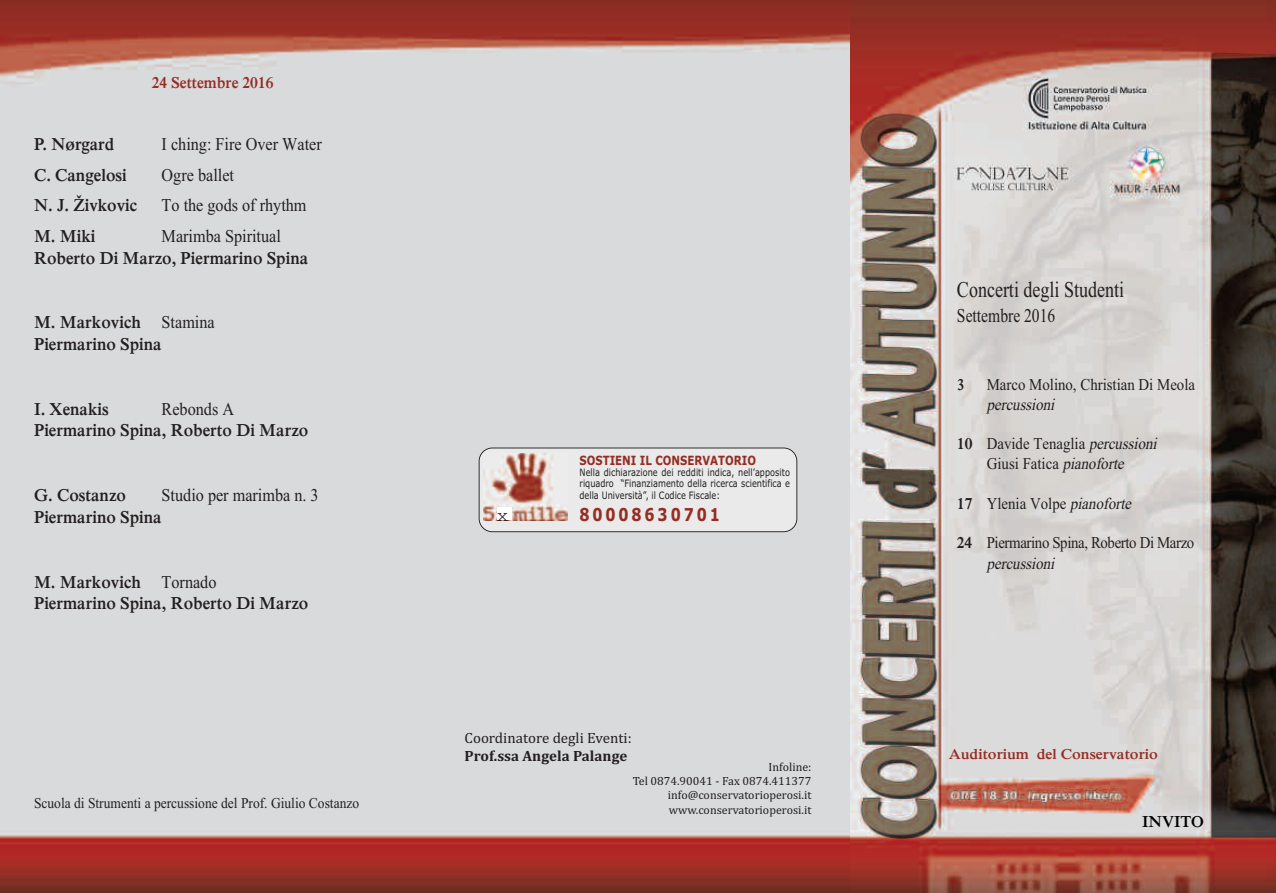
<style>
.page{position:relative;width:1276px;height:893px;background:#fff}
.page>*{position:absolute;margin:0;border:0;box-sizing:border-box;transform-origin:0 0}
.t1{font:22.5px "Iskoola Pota";color:#231f20;scale:.8 1}
.t2{font:19.5px "Iskoola Pota";color:#231f20;scale:.8 1}
.t3{font:18.3px "Courier";color:#231f20}
.t4{font:18px/21.6px "Iskoola Pota Bold OTF";color:#231f20;scale:.9 1}
.t5{font:18px "Iskoola Pota";color:#231f20;scale:.9 1}
.t6{font:700 17.85px "Verdana";letter-spacing:.2em;color:#962d24;scale:.8 1}
.t7{font:16.5px/19.8px "Iskoola Pota";color:#231f20;text-align:center;scale:.9 1}
.t8{font:16.5px/20.9px "Iskoola Pota";letter-spacing:-.025em;color:#231f20;scale:.9 1}
.t9{font:16.5px "Iskoola Pota Bold OTF";color:#962d24;scale:.9 1}
.t10{font:italic 16.5px "Iskoola Pota";color:#231f20;scale:.9 1}
.t11{font:16.5px "Iskoola Pota Bold OTF";color:#000;scale:.95 1}
.t12{font:16.5px "Iskoola Pota Bold OTF";color:#231f20;scale:.9 1}
.t13{font:15px "Iskoola Pota";color:#231f20;scale:.9 1}
.t14{font:700 15px "Iskoola Pota";color:#962d24}
.t15{font:15px "Cambria";color:#231f20}
.t16{font:700 15px "Cambria";color:#231f20}
.t17{font:700 12.75px "Verdana";color:#962d24;scale:.8 1}
.t18{font:12px/14.4px "Cambria";color:#231f20;text-align:right}
.t19{font:10.2px/11.4px "Verdana";color:#231f20;text-align:justify;scale:.8 1}
.s1{font-family:"Iskoola Pota"}
.s2{font-family:"Iskoola Pota Bold OTF"}
.s3{font-style:italic}
</style>
<div class="page">
<img style="left:0;top:0;width:1276px;height:893px">
<div style="left:479px;top:447px;width:318px;height:85px;background:#e9eae9"></div>
<img style="left:484px;top:453px;width:83px;height:68px">
<div style="left:497px;top:507px;width:14px;height:13px;background:#fff"></div>
<p class="t9" style="left:152px;top:73px;width:137px">24 Settembre 2016</p>
<p class="t4" style="left:34px;top:133px;width:91px">P. Nørgard</p>
<p class="t5" style="left:162px;top:133px;width:179px">I ching: Fire Over Water</p>
<p class="t4" style="left:34px;top:164px;width:105px">C. Cangelosi</p>
<p class="t5" style="left:162px;top:164px;width:82px">Ogre ballet</p>
<p class="t4" style="left:34px;top:194px;width:116px">N. J. Živkovic</p>
<p class="t5" style="left:162px;top:195px;width:162px">To the gods of rhythm</p>
<p class="t4" style="left:34px;top:225px;width:70px">M. Miki</p>
<p class="t5" style="left:162px;top:225px;width:134px">Marimba Spiritual</p>
<p class="t4" style="left:34px;top:247px;width:306px">Roberto Di Marzo, Piermarino Spina</p>
<p class="t4" style="left:34px;top:311px;width:202px">M. Markovich <span class="s1">Stamina<br></span>Piermarino Spina</p>
<p class="t4" style="left:34px;top:398px;width:85px">I. Xenakis</p>
<p class="t5" style="left:162px;top:398px;width:82px">Rebonds A</p>
<p class="t4" style="left:34px;top:419px;width:306px">Piermarino Spina, Roberto Di Marzo</p>
<p class="t4" style="left:34px;top:484px;width:104px">G. Costanzo</p>
<p class="t5" style="left:162px;top:484px;width:176px">Studio per marimba n. 3</p>
<p class="t4" style="left:34px;top:506px;width:143px">Piermarino Spina</p>
<p class="t4" style="left:34px;top:571px;width:306px">M. Markovich <span class="s1">Tornado<br></span>Piermarino Spina, Roberto Di Marzo</p>
<p class="t13" style="left:34px;top:794px;width:363px">Scuola di Strumenti a percussione del Prof. Giulio Costanzo</p>
<p class="t17" style="left:579px;top:453px;width:222px">SOSTIENI IL CONSERVATORIO</p>
<p class="t19" style="left:579px;top:467px;width:265px">Nella dichiarazione dei redditi indica, nell’apposito riquadro “Finanziamento della ricerca scientifica e della Università”, il Codice Fiscale:</p>
<p class="t3" style="left:497px;top:510px;width:12px">x</p>
<p class="t6" style="left:579px;top:504px;width:177px">80008630701</p>
<p class="t15" style="left:464px;top:729px;width:169px">Coordinatore degli Eventi:</p>
<p class="t16" style="left:464px;top:747px;width:164px">Prof.ssa Angela Palange</p>
<p class="t18" style="left:632px;top:759px;width:180px">Infoline:<br>Tel 0874.90041 - Fax 0874.411377 info@conservatorioperosi.it www.conservatorioperosi.it</p>
<p class="t1" style="left:957px;top:276px;width:210px">Concerti degli Studenti</p>
<p class="t2" style="left:957px;top:304px;width:124px">Settembre 2016</p>
<p class="t12" style="left:957px;top:375px;width:10px">3</p>
<p class="t7" style="left:986px;top:374px;width:233px">Marco Molino, Christian Di Meola</p>
<p class="t10" style="left:986px;top:394px;width:81px">p ercussioni</p>
<p class="t7" style="left:957px;top:434px;width:227px"><span class="s2">10</span> Davide Tenaglia <span class="s3">percussioni<br></span>Giusi Fatica <span class="s3">pianoforte</span></p>
<p class="t7" style="left:957px;top:493px;width:199px"><span class="s2">17</span> Ylenia Volpe <span class="s3">pianoforte</span></p>
<p class="t8" style="left:986px;top:532px;width:232px;text-indent:-30px"><span class="s2">24</span> Piermarino Spina, Roberto Di Marzo <span class="s3">p ercussioni</span></p>
<p class="t14" style="left:948px;top:745px;width:211px">Auditorium del Conservatorio</p>
<p class="t11" style="left:1142px;top:812px;width:67px">INVITO</p>
</div>
